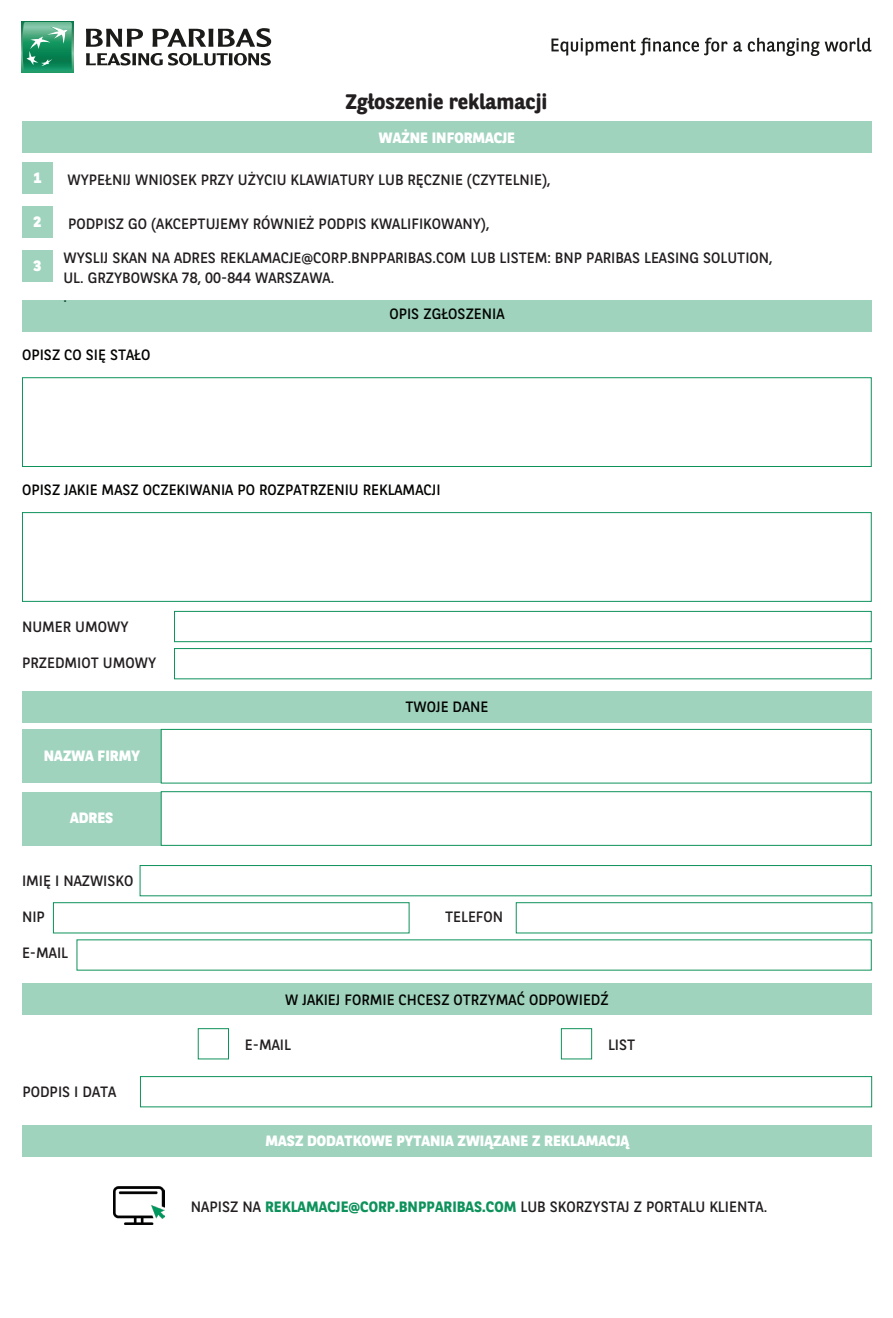
<style>
.page{position:relative;width:893px;height:1318px;background:#fff}
.page>*{position:absolute;margin:0;border:0;box-sizing:border-box;transform-origin:0 0}
.t1{font:700 21px "BNPP Rounded";color:#231f20}
.t2{font:15px/19.5px "BNPP Sans";color:#231f20}
.t3{font:15px "BNPP Sans";color:#040503}
.t4{font:800 15px "BNPP Sans";color:#fff}
.s1{font-weight:700;color:#0e925b}
</style>
<div class="page">
<div style="left:22px;top:21px;width:51px;height:52px;background:#279c68"></div>
<svg style="left:22px;top:22px;width:50px;height:49px;background:#3ea279"></svg>
<svg style="left:86px;top:29px;width:57px;height:18px"></svg>
<svg style="left:152px;top:28px;width:119px;height:19px"></svg>
<svg style="left:86px;top:53px;width:185px;height:13px"></svg>
<svg style="left:551px;top:38px;width:176px;height:18px"></svg>
<svg style="left:733px;top:41px;width:9px;height:11px"></svg>
<svg style="left:748px;top:38px;width:71px;height:18px"></svg>
<svg style="left:825px;top:38px;width:46px;height:14px"></svg>
<div style="left:22px;top:122px;width:849px;height:31px;background:#9fd3be"></div>
<div style="left:22px;top:162px;width:31px;height:31px;background:#9fd3be"></div>
<div style="left:22px;top:206px;width:31px;height:31px;background:#9fd3be"></div>
<div style="left:22px;top:251px;width:31px;height:31px;background:#9fd3be"></div>
<div style="left:140px;top:1076px;width:732px;height:31px;border:1px solid #0e925b"></div>
<div style="left:22px;top:1125px;width:850px;height:31px;background:#9fd3be"></div>
<img style="left:114px;top:1186px;width:50px;height:38px">
<div style="left:22px;top:300px;width:849px;height:31px;background:#9fd3be"></div>
<div style="left:22px;top:377px;width:850px;height:90px;border:1px solid #0e925b"></div>
<div style="left:22px;top:512px;width:850px;height:90px;border:1px solid #0e925b"></div>
<div style="left:174px;top:611px;width:698px;height:31px;border:1px solid #0e925b"></div>
<div style="left:174px;top:648px;width:698px;height:31px;border:1px solid #0e925b"></div>
<div style="left:140px;top:865px;width:732px;height:31px;border:1px solid #0e925b"></div>
<div style="left:53px;top:902px;width:356px;height:31px;border:1px solid #0e925b"></div>
<div style="left:516px;top:902px;width:356px;height:31px;border:1px solid #0e925b"></div>
<div style="left:22px;top:691px;width:849px;height:31px;background:#9fd3be"></div>
<div style="left:22px;top:983px;width:849px;height:31px;background:#9fd3be"></div>
<div style="left:22px;top:729px;width:139px;height:54px;background:#9fd3be"></div>
<div style="left:161px;top:729px;width:711px;height:54px;border:1px solid #0e925b"></div>
<div style="left:22px;top:791px;width:139px;height:54px;background:#9fd3be"></div>
<div style="left:161px;top:791px;width:711px;height:54px;border:1px solid #0e925b"></div>
<div style="left:198px;top:1028px;width:31px;height:31px;border:1px solid #0e925b"></div>
<div style="left:561px;top:1028px;width:31px;height:31px;border:1px solid #0e925b"></div>
<p class="t4" style="left:34px;top:167px;width:9px">1</p>
<p class="t4" style="left:34px;top:211px;width:9px">2</p>
<p class="t4" style="left:34px;top:256px;width:9px">3</p>
<h1 class="t1" style="left:345px;top:87px;width:204px">Zgłoszenie reklamacji</h1>
<p class="t4" style="left:379px;top:127px;width:138px">WAŻNE INFORMACJE</p>
<p class="t2" style="left:67px;top:169px;width:485px">WYPEŁNIJ WNIOSEK PRZY UŻYCIU KLAWIATURY LUB RĘCZNIE (CZYTELNIE),</p>
<p class="t2" style="left:68px;top:213px;width:423px">PODPISZ GO (AKCEPTUJEMY RÓWNIEŻ PODPIS KWALIFIKOWANY),</p>
<p class="t2" style="left:63px;top:247px;width:711px">WYSLIJ SKAN NA ADRES REKLAMACJE@CORP.BNPPARIBAS.COM LUB LISTEM: BNP PARIBAS LEASING SOLUTION,<br>UL. GRZYBOWSKA 78, 00-844 WARSZAWA.<br>.</p>
<p class="t3" style="left:389px;top:304px;width:117px">OPIS ZGŁOSZENIA</p>
<p class="t3" style="left:22px;top:345px;width:130px">OPISZ CO SIĘ STAŁO</p>
<p class="t3" style="left:22px;top:479px;width:420px">OPISZ JAKIE MASZ OCZEKIWANIA PO ROZPATRZENIU REKLAMACJI</p>
<p class="t2" style="left:22px;top:616px;width:108px">NUMER UMOWY</p>
<p class="t2" style="left:22px;top:652px;width:136px">PRZEDMIOT UMOWY</p>
<p class="t4" style="left:44px;top:745px;width:97px">NAZWA FIRMY</p>
<p class="t4" style="left:70px;top:808px;width:45px">ADRES</p>
<p class="t2" style="left:22px;top:870px;width:113px">IMIĘ I NAZWISKO</p>
<p class="t2" style="left:22px;top:906px;width:24px">NIP</p>
<p class="t2" style="left:22px;top:942px;width:48px">E-MAIL</p>
<p class="t2" style="left:22px;top:1081px;width:95px">PODPIS I DATA</p>
<p class="t3" style="left:405px;top:696px;width:84px">TWOJE DANE</p>
<p class="t2" style="left:445px;top:906px;width:59px">TELEFON</p>
<p class="t3" style="left:285px;top:989px;width:325px">W JAKIEJ FORMIE CHCESZ OTRZYMAĆ ODPOWIEDŹ</p>
<p class="t2" style="left:245px;top:1034px;width:48px">E-MAIL</p>
<p class="t2" style="left:608px;top:1034px;width:29px">LIST</p>
<p class="t4" style="left:266px;top:1130px;width:365px">MASZ DODATKOWE PYTANIA ZWIĄZANE Z REKLAMACJĄ</p>
<p class="t2" style="left:191px;top:1196px;width:578px">NAPISZ NA <span class="s1">REKLAMACJE@CORP.BNPPARIBAS.COM</span> LUB SKORZYSTAJ Z PORTALU KLIENTA.</p>
</div>
